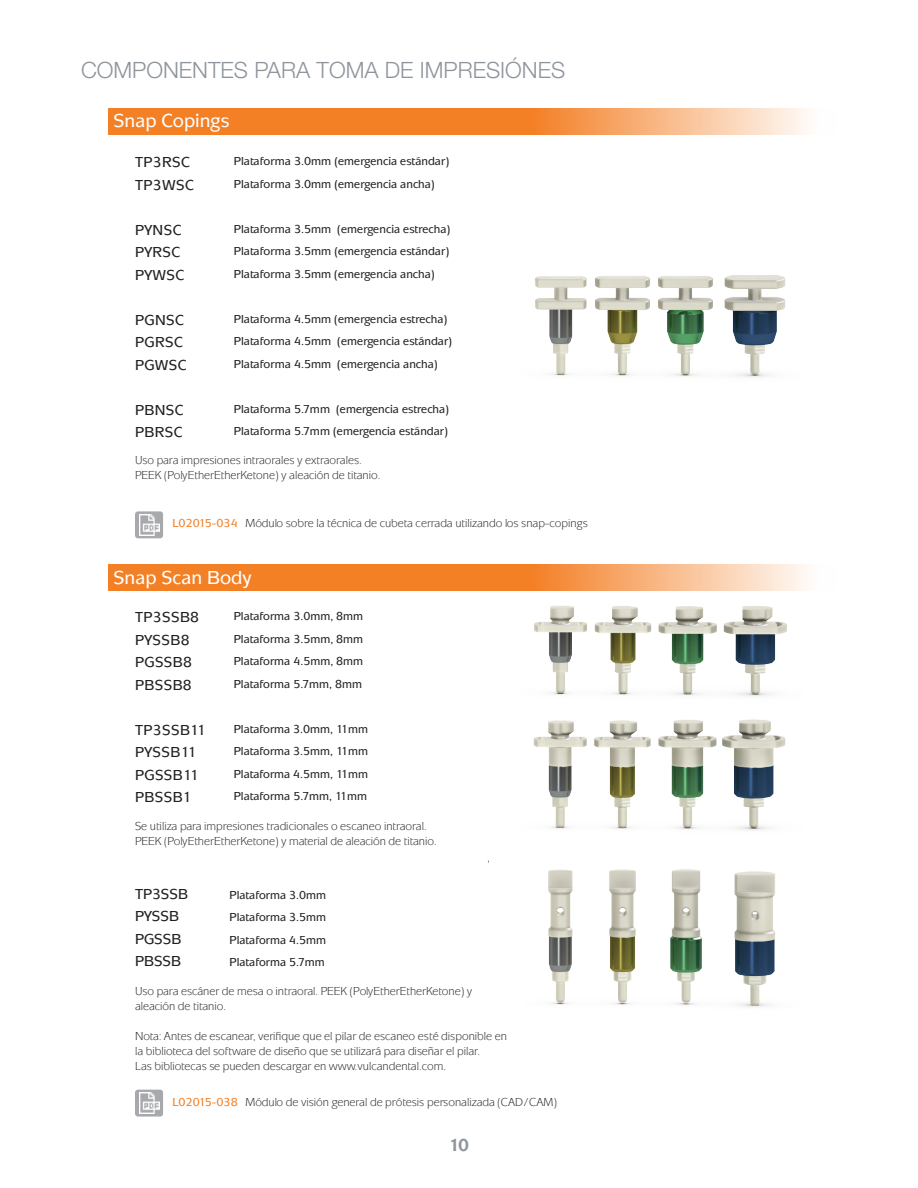
<style>
.page{position:relative;width:918px;height:1188px;background:#fff}
.page>*{position:absolute;margin:0;border:0;box-sizing:border-box;transform-origin:0 0}
.t1{font:300 22.5px "Helvetica Neue LT Pro";color:#8f959d}
.t2{font:500 19.5px "Mixage ITC Std";color:#fff}
.t3{font:700 18px "Mixage ITC Std";color:#8f959d}
.Part_numbers_colored{font:500 15px "Mixage ITC Std";letter-spacing:.025em;color:#231f20}
.t4{font:12px/15px "Mixage ITC Std";color:#231f20}
.t5{font:500 12px "Mixage ITC Std";color:#231f20}
.s1{font-weight:500;color:#f48026}
</style>
<div class="page">
<svg style="left:108px;top:108px;width:700px;height:26px;background:#f5974e"></svg>
<div style="left:135px;top:511px;width:28px;height:27px;background:#a8a9ad;border-radius:3px"></div>
<img style="left:139px;top:515px;width:21px;height:20px">
<div style="left:108px;top:565px;width:729px;height:26px;background:#f48026"></div>
<div style="left:135px;top:1090px;width:28px;height:27px;background:#a8a9ad;border-radius:3px"></div>
<img style="left:139px;top:1093px;width:21px;height:20px">
<img style="left:520px;top:564px;width:283px;height:124px">
<img style="left:533px;top:688px;width:253px;height:142px">
<img style="left:548px;top:869px;width:228px;height:138px">
<img style="left:535px;top:275px;width:250px;height:102px">
<p class="t1" style="left:81px;top:56px;width:486px">COMPONENTES PARA TOMA DE IMPRESIÓNES</p>
<h2 class="t2" style="left:113px;top:109px;width:118px">Snap Copings</h2>
<p class="Part_numbers_colored" style="left:135px;top:153px;width:56px">TP3RSC</p>
<p class="Part_numbers_colored" style="left:135px;top:176px;width:60px">TP3WSC</p>
<p class="Part_numbers_colored" style="left:135px;top:221px;width:48px">PYNSC</p>
<p class="Part_numbers_colored" style="left:135px;top:243px;width:47px">PYRSC</p>
<p class="Part_numbers_colored" style="left:135px;top:266px;width:51px">PYWSC</p>
<p class="Part_numbers_colored" style="left:135px;top:311px;width:50px">PGNSC</p>
<p class="Part_numbers_colored" style="left:135px;top:333px;width:49px">PGRSC</p>
<p class="Part_numbers_colored" style="left:135px;top:356px;width:53px">PGWSC</p>
<p class="Part_numbers_colored" style="left:135px;top:401px;width:50px">PBNSC</p>
<p class="Part_numbers_colored" style="left:135px;top:423px;width:49px">PBRSC</p>
<p class="t5" style="left:234px;top:154px;width:217px">Plataforma 3.0mm (emergencia estándar)</p>
<p class="t5" style="left:234px;top:176px;width:203px">Plataforma 3.0mm (emergencia ancha)</p>
<p class="t5" style="left:234px;top:221px;width:218px">Plataforma 3.5mm (emergencia estrecha)</p>
<p class="t5" style="left:234px;top:244px;width:217px">Plataforma 3.5mm (emergencia estándar)</p>
<p class="t5" style="left:234px;top:266px;width:202px">Plataforma 3.5mm (emergencia ancha)</p>
<p class="t5" style="left:234px;top:311px;width:215px">Plataforma 4.5mm (emergencia estrecha)</p>
<p class="t5" style="left:234px;top:334px;width:220px">Plataforma 4.5mm (emergencia estándar)</p>
<p class="t5" style="left:234px;top:356px;width:205px">Plataforma 4.5mm (emergencia ancha)</p>
<p class="t5" style="left:234px;top:401px;width:217px">Plataforma 5.7mm (emergencia estrecha)</p>
<p class="t5" style="left:234px;top:424px;width:216px">Plataforma 5.7mm (emergencia estándar)</p>
<p class="t4" style="left:135px;top:453px;width:228px">Uso para impresiones intraorales y extraorales.</p>
<p class="t4" style="left:135px;top:468px;width:247px">PEEK (PolyEtherEtherKetone) y aleación de titanio.</p>
<p class="t4" style="left:172px;top:515px;width:417px"><span class="s1">L02015-034</span> Módulo sobre la técnica de cubeta cerrada utilizando los snap-copings</p>
<h2 class="t2" style="left:113px;top:566px;width:140px">Snap Scan Body</h2>
<p class="Part_numbers_colored" style="left:135px;top:608px;width:66px">TP3SSB8</p>
<p class="Part_numbers_colored" style="left:135px;top:631px;width:56px">PYSSB8</p>
<p class="Part_numbers_colored" style="left:135px;top:653px;width:59px">PGSSB8</p>
<p class="Part_numbers_colored" style="left:135px;top:676px;width:58px">PBSSB8</p>
<p class="Part_numbers_colored" style="left:135px;top:721px;width:73px">TP3SSB11</p>
<p class="Part_numbers_colored" style="left:135px;top:743px;width:63px">PYSSB11</p>
<p class="Part_numbers_colored" style="left:135px;top:766px;width:65px">PGSSB11</p>
<p class="Part_numbers_colored" style="left:135px;top:788px;width:58px">PBSSB1</p>
<p class="t5" style="left:234px;top:609px;width:131px">Plataforma 3.0mm, 8mm</p>
<p class="t5" style="left:234px;top:632px;width:131px">Plataforma 3.5mm, 8mm</p>
<p class="t5" style="left:234px;top:654px;width:131px">Plataforma 4.5mm, 8mm</p>
<p class="t5" style="left:234px;top:677px;width:130px">Plataforma 5.7mm, 8mm</p>
<p class="t5" style="left:234px;top:722px;width:136px">Plataforma 3.0mm, 11mm</p>
<p class="t5" style="left:234px;top:744px;width:136px">Plataforma 3.5mm, 11mm</p>
<p class="t5" style="left:234px;top:767px;width:136px">Plataforma 4.5mm, 11mm</p>
<p class="t5" style="left:234px;top:789px;width:135px">Plataforma 5.7mm, 11mm</p>
<p class="t4" style="left:135px;top:819px;width:303px">Se utiliza para impresiones tradicionales o escaneo intraoral.<br>PEEK (PolyEtherEtherKetone) y material de aleación de titanio.</p>
<p class="Part_numbers_colored" style="left:135px;top:885px;width:55px">TP3SSB</p>
<p class="t5" style="left:230px;top:888px;width:98px">Plataforma 3.0mm</p>
<p class="Part_numbers_colored" style="left:135px;top:908px;width:45px">PYSSB</p>
<p class="t5" style="left:230px;top:910px;width:98px">Plataforma 3.5mm</p>
<p class="Part_numbers_colored" style="left:135px;top:930px;width:48px">PGSSB</p>
<p class="t5" style="left:230px;top:933px;width:98px">Plataforma 4.5mm</p>
<p class="Part_numbers_colored" style="left:135px;top:953px;width:48px">PBSSB</p>
<p class="t5" style="left:230px;top:955px;width:97px">Plataforma 5.7mm</p>
<p class="t4" style="left:135px;top:983px;width:339px">Uso para escáner de mesa o intraoral. PEEK (PolyEtherEtherKetone) y aleación de titanio.</p>
<p class="t4" style="left:135px;top:1028px;width:374px">Nota: Antes de escanear, verifique que el pilar de escaneo esté disponible en la biblioteca del software de diseño que se utilizará para diseñar el pilar.</p>
<p class="t4" style="left:135px;top:1058px;width:312px">Las bibliotecas se pueden descargar en www.vulcandental.com.</p>
<p class="t4" style="left:172px;top:1095px;width:386px"><span class="s1">L02015-038</span> Módulo de visión general de prótesis personalizada (CAD/CAM)</p>
<h3 class="t3" style="left:449px;top:1135px;width:22px">10</h3>
</div>
